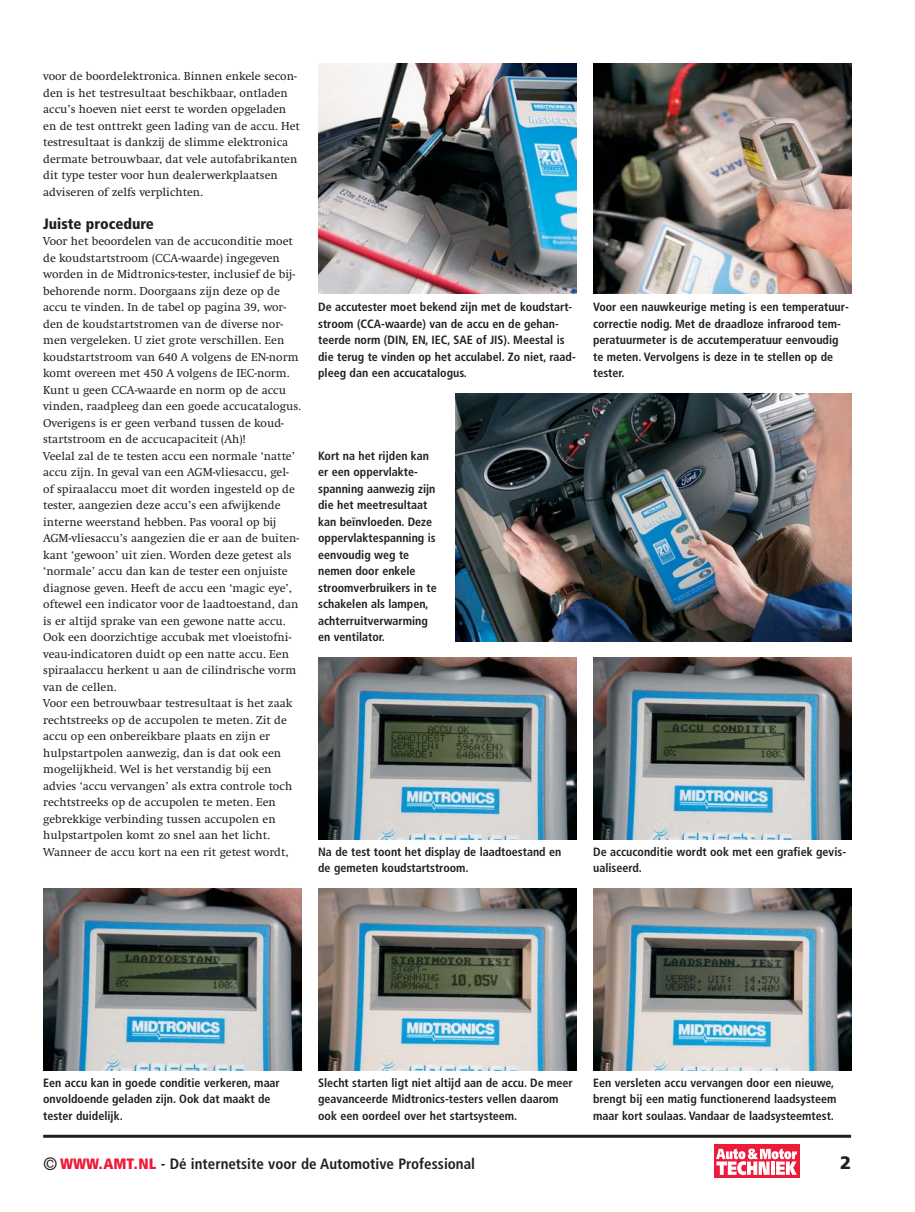
<style>
.page{position:relative;width:915px;height:1212px;background:#fff}
.page>*{position:absolute;margin:0;border:0;box-sizing:border-box;transform-origin:0 0}
.t1{font:900 18px "Frutiger";color:#231f20}
.t2{font:700 condensed 15px "Frutiger";color:#231f20}
.t3{font:900 condensed 15px "Frutiger";color:#231f20}
.t4{font:12px/16.5px "Swift";color:#231f20}
.t5{font:700 condensed 12px/16.5px "Frutiger";color:#231f20}
.s1{font-weight:400;font-size:18px}
.s2{font-weight:900;color:#ed1a3a}
</style>
<div class="page">
<hr style="left:43px;top:1135px;width:808px;height:3px;background:#231f20">
<img style="left:318px;top:64px;width:258px;height:230px">
<img style="left:593px;top:64px;width:258px;height:230px">
<img style="left:456px;top:394px;width:395px;height:247px">
<img style="left:318px;top:658px;width:258px;height:181px">
<img style="left:593px;top:658px;width:258px;height:181px">
<img style="left:43px;top:889px;width:258px;height:181px">
<img style="left:318px;top:889px;width:258px;height:181px">
<img style="left:593px;top:889px;width:258px;height:181px">
<div style="left:714px;top:1144px;width:85px;height:34px;background:#ed1a3a"></div>
<svg style="left:716px;top:1149px;width:81px;height:26px"></svg>
<p class="t4" style="left:43px;top:69px;width:258px">voor de boordelektronica. Binnen enkele secon&shy;den is het testresultaat beschikbaar, ontladen accu’s hoeven niet eerst te worden opgeladen en de test onttrekt geen lading van de accu. Het testresultaat is dankzij de slimme elektronica dermate betrouwbaar, dat vele autofabrikanten dit type tester voor hun dealerwerkplaatsen adviseren of zelfs verplichten.</p>
<p class="t3" style="left:43px;top:218px;width:112px">Juiste procedure</p>
<p class="t4" style="left:43px;top:234px;width:259px">Voor het beoordelen van de accuconditie moet de koudstartstroom (CCA-waarde) ingegeven worden in de Midtronics-tester, inclusief de bij&shy;behorende norm. Doorgaans zijn deze op de accu te vinden. In de tabel op pagina 39, wor&shy;den de koudstartstromen van de diverse nor&shy;men vergeleken. U ziet grote verschillen. Een koudstartstroom van 640 A volgens de EN-norm komt overeen met 450 A volgens de IEC-norm.<br>Kunt u geen CCA-waarde en norm op de accu vinden, raadpleeg dan een goede accucatalogus.<br>Overigens is er geen verband tussen de koud&shy;startstroom en de accucapaciteit (Ah)!<br>Veelal zal de te testen accu een normale ‘natte’ accu zijn. In geval van een AGM-vliesaccu, gel&shy;of spiraalaccu moet dit worden ingesteld op de tester, aangezien deze accu’s een afwijkende interne weerstand hebben. Pas vooral op bij AGM-vliesaccu’s aangezien die er aan de buiten&shy;kant ‘gewoon’ uit zien. Worden deze getest als ‘normale’ accu dan kan de tester een onjuiste diagnose geven. Heeft de accu een ‘magic eye’, oftewel een indicator voor de laadtoestand, dan is er altijd sprake van een gewone natte accu.<br>Ook een doorzichtige accubak met vloeistofni&shy;veau-indicatoren duidt op een natte accu. Een spiraalaccu herkent u aan de cilindrische vorm van de cellen.<br>Voor een betrouwbaar testresultaat is het zaak rechtstreeks op de accupolen te meten. Zit de accu op een onbereikbare plaats en zijn er hulpstartpolen aanwezig, dan is dat ook een mogelijkheid. Wel is het verstandig bij een advies ‘accu vervangen’ als extra controle toch rechtstreeks op de accupolen te meten. Een gebrekkige verbinding tussen accupolen en hulpstartpolen komt zo snel aan het licht.<br>Wanneer de accu kort na een rit getest wordt,</p>
<p class="t5" style="left:318px;top:300px;width:259px">De accutester moet bekend zijn met de koudstart&shy;stroom (CCA-waarde) van de accu en de gehan&shy;teerde norm (DIN, EN, IEC, SAE of JIS). Meestal is die terug te vinden op het acculabel. Zo niet, raad&shy;pleeg dan een accucatalogus.</p>
<p class="t5" style="left:593px;top:300px;width:257px">Voor een nauwkeurige meting is een temperatuur&shy;correctie nodig. Met de draadloze infrarood tem&shy;peratuurmeter is de accutemperatuur eenvoudig te meten. Vervolgens is deze in te stellen op de tester.</p>
<p class="t5" style="left:318px;top:448px;width:120px">Kort na het rijden kan er een oppervlakte&shy;spanning aanwezig zijn die het meetresultaat kan beïnvloeden. Deze oppervlaktespanning is eenvoudig weg te nemen door enkele stroomverbruikers in te schakelen als lampen, achterruitverwarming en ventilator.</p>
<p class="t5" style="left:318px;top:844px;width:245px">Na de test toont het display de laadtoestand en de gemeten koudstartstroom.</p>
<p class="t5" style="left:593px;top:844px;width:255px">De accuconditie wordt ook met een grafiek gevis&shy;ualiseerd.</p>
<p class="t5" style="left:43px;top:1075px;width:238px">Een accu kan in goede conditie verkeren, maar onvoldoende geladen zijn. Ook dat maakt de tester duidelijk.</p>
<p class="t5" style="left:318px;top:1075px;width:256px">Slecht starten ligt niet altijd aan de accu. De meer geavanceerde Midtronics-testers vellen daarom ook een oordeel over het startsysteem.</p>
<p class="t5" style="left:593px;top:1075px;width:245px">Een versleten accu vervangen door een nieuwe, brengt bij een matig functionerend laadsysteem maar kort soulaas. Vandaar de laadsysteemtest.</p>
<p class="t2" style="left:43px;top:1158px;width:433px"><span class="s1">©</span> <span class="s2">WWW.AMT.NL</span> - Dé internetsite voor de Automotive Professional</p>
<h1 class="t1" style="left:840px;top:1156px;width:13px">2</h1>
</div>
